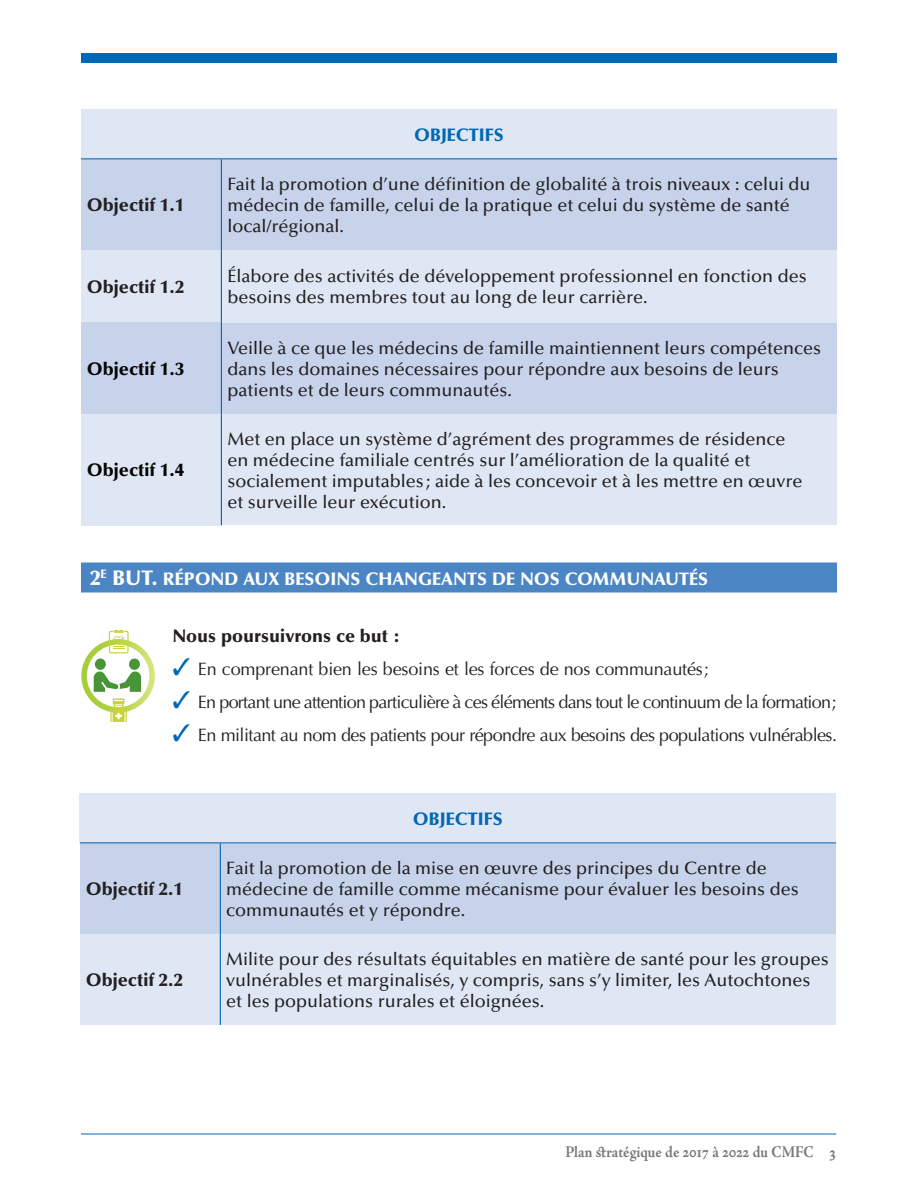
<style>
.page{position:relative;width:918px;height:1188px;background:#fff}
.page>*{position:absolute;margin:0;border:0;box-sizing:border-box;transform-origin:0 0}
.t1{font:500 18px/21px "Optima";color:#231f20}
.t2{font:18px "Optima";letter-spacing:-.03em;color:#231f20}
.t3{font:900 18px "Optima";color:#231f20}
.t4{font:18px "Optima";letter-spacing:-.01em;color:#231f20}
.t5{font:900 18px "Optima";color:#fff}
.t6{font:900 18px "Optima";color:#040503}
.t7{font:900 18px "Optima";color:#0168b3}
.t8{font:700 16.5px "Adobe Jenson Pro";color:#76787b;scale:.9 1}
.s1{font-size:21px}
.s2{color:#0168b3}
.s3{font-size:18px}
</style>
<div class="page">
<div style="left:81px;top:54px;width:756px;height:9px;background:#0168b3"></div>
<hr style="left:81px;top:1134px;width:755px;height:1px;background:#0168b3">
<div style="left:221px;top:414px;width:616px;height:112px;background:#e0e7f4"></div>
<div style="left:221px;top:323px;width:616px;height:91px;background:#c6d3eb"></div>
<div style="left:220px;top:934px;width:616px;height:91px;background:#e0e7f4"></div>
<div style="left:220px;top:843px;width:616px;height:91px;background:#c6d3eb"></div>
<hr style="left:221px;top:525px;width:616px;height:2px;background:#fff">
<div style="left:81px;top:110px;width:756px;height:49px;background:#e0e7f4"></div>
<div style="left:81px;top:250px;width:140px;height:73px;background:#e0e7f4"></div>
<div style="left:221px;top:250px;width:616px;height:73px;background:#e0e7f4"></div>
<div style="left:81px;top:414px;width:140px;height:112px;background:#e0e7f4"></div>
<div style="left:81px;top:159px;width:140px;height:91px;background:#c6d3eb"></div>
<div style="left:221px;top:159px;width:616px;height:91px;background:#c6d3eb"></div>
<div style="left:81px;top:323px;width:140px;height:91px;background:#c6d3eb"></div>
<hr style="left:221px;top:159px;width:1px;height:91px;background:#0168b3">
<hr style="left:221px;top:250px;width:1px;height:73px;background:#0168b3">
<hr style="left:221px;top:323px;width:1px;height:91px;background:#0168b3">
<hr style="left:221px;top:414px;width:1px;height:111px;background:#0168b3">
<hr style="left:81px;top:159px;width:140px;height:1px;background:#0168b3">
<hr style="left:221px;top:159px;width:616px;height:1px;background:#0168b3">
<div style="left:81px;top:562px;width:756px;height:30px;background:#4c85c3"></div>
<svg style="left:81px;top:630px;width:74px;height:92px"></svg>
<div style="left:95px;top:659px;width:11px;height:11px;background:#479536;border-radius:50%"></div>
<div style="left:80px;top:794px;width:756px;height:49px;background:#e0e7f4"></div>
<div style="left:80px;top:934px;width:140px;height:91px;background:#e0e7f4"></div>
<div style="left:80px;top:843px;width:140px;height:91px;background:#c6d3eb"></div>
<hr style="left:220px;top:843px;width:1px;height:91px;background:#0168b3">
<hr style="left:220px;top:934px;width:1px;height:91px;background:#0168b3">
<hr style="left:80px;top:843px;width:140px;height:1px;background:#0168b3">
<hr style="left:220px;top:843px;width:616px;height:1px;background:#0168b3">
<p class="t3" style="left:87px;top:194px;width:99px">Objectif 1.1</p>
<p class="t3" style="left:87px;top:276px;width:99px">Objectif 1.2</p>
<p class="t6" style="left:87px;top:358px;width:99px">Objectif 1.3</p>
<p class="t6" style="left:87px;top:460px;width:99px">Objectif 1.4</p>
<p class="t7" style="left:414px;top:124px;width:91px">OBJECTIFS</p>
<p class="t1" style="left:227px;top:174px;width:585px">Fait la promotion d’une définition de globalité à trois niveaux : celui du médecin de famille, celui de la pratique et celui du système de santé local/régional.</p>
<p class="t1" style="left:227px;top:266px;width:581px">Élabore des activités de développement professionnel en fonction des besoins des membres tout au long de leur carrière.</p>
<p class="t1" style="left:227px;top:338px;width:595px">Veille à ce que les médecins de famille maintiennent leurs compétences dans les domaines nécessaires pour répondre aux besoins de leurs patients et de leurs communautés.</p>
<p class="t1" style="left:227px;top:429px;width:576px">Met en place un système d’agrément des programmes de résidence en médecine familiale centrés sur l’amélioration de la qualité et socialement imputables ; aide à les concevoir et à les mettre en œuvre et surveille leur exécution.</p>
<p class="t5" style="left:90px;top:568px;width:620px"><span class="s1">2</span><sup>E</sup> <span class="s1">BUT.</span> RÉPOND AUX BESOINS CHANGEANTS DE NOS COMMUNAUTÉS</p>
<p class="t3" style="left:172px;top:625px;width:230px">Nous poursuivrons ce but :</p>
<p class="t4" style="left:172px;top:658px;width:538px"><span class="s2">✓</span> En comprenant bien les besoins et les forces de nos communautés;</p>
<p class="t2" style="left:172px;top:691px;width:666px"><span class="s2">✓</span> En portant une attention particulière à ces éléments dans tout le continuum de la formation;</p>
<p class="t2" style="left:172px;top:724px;width:666px"><span class="s2">✓</span> En militant au nom des patients pour répondre aux besoins des populations vulnérables.</p>
<p class="t3" style="left:86px;top:878px;width:99px">Objectif 2.1</p>
<p class="t3" style="left:86px;top:969px;width:99px">Objectif 2.2</p>
<p class="t7" style="left:413px;top:808px;width:91px">OBJECTIFS</p>
<p class="t1" style="left:226px;top:858px;width:574px">Fait la promotion de la mise en œuvre des principes du Centre de médecine de famille comme mécanisme pour évaluer les besoins des communautés et y répondre.</p>
<p class="t1" style="left:226px;top:949px;width:604px">Milite pour des résultats équitables en matière de santé pour les groupes vulnérables et marginalisés, y compris, sans s’y limiter, les Autochtones et les populations rurales et éloignées.</p>
<p class="t8" style="left:565px;top:1143px;width:303px">Plan sratégique de 2017 à 2022 du CMFC <span class="s3">3</span></p>
</div>
